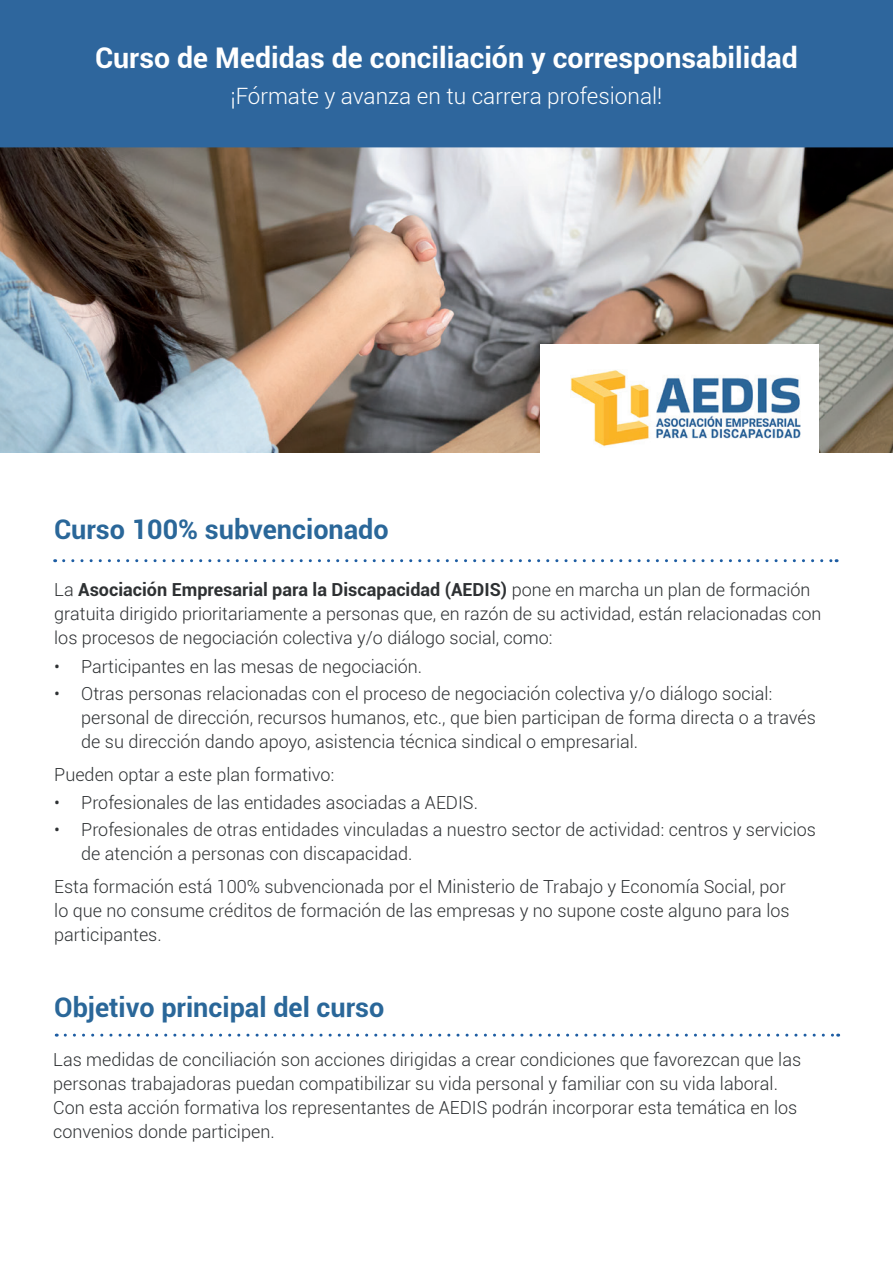
<style>
.page{position:relative;width:893px;height:1263px;background:#fff}
.page>*{position:absolute;margin:0;border:0;box-sizing:border-box;transform-origin:0 0}
.t1{font:700 28.5px "Roboto";color:#fff}
.t2{font:700 27px "Roboto";color:#2a6799}
.t3{font:300 22.5px "Roboto";color:#fff}
.t4{font:300 18px/24px "Roboto";color:#2e3133}
.s1{font-weight:700}
</style>
<div class="page">
<img style="left:0;top:147px;width:893px;height:305px">
<div style="left:0;top:0;width:893px;height:147px;background:#2e669d"></div>
<div style="left:540px;top:344px;width:279px;height:139px;background:#fff"></div>
<img style="left:570px;top:370px;width:231px;height:77px">
<svg style="left:65px;top:1034px;width:774px;height:3px"></svg>
<svg style="left:64px;top:559px;width:773px;height:3px"></svg>
<h1 class="t1" style="left:95px;top:38px;width:704px">Curso de Medidas de conciliación y corresponsabilidad</h1>
<p class="t3" style="left:231px;top:80px;width:433px">¡Fórmate y avanza en tu carrera profesional!</p>
<h2 class="t2" style="left:54px;top:511px;width:336px">Curso 100% subvencionado</h2>
<p class="t4" style="left:54px;top:577px;width:769px">La <span class="s1">Asociación Empresarial para la Discapacidad (AEDIS)</span> pone en marcha un plan de formación gratuita dirigido prioritariamente a personas que, en razón de su actividad, están relacionadas con los procesos de negociación colectiva y/o diálogo social, como:</p>
<p class="t4" style="left:54px;top:654px;width:369px">• Participantes en las mesas de negociación.</p>
<p class="t4" style="left:81px;top:681px;width:736px;text-indent:-27px">• Otras personas relacionadas con el proceso de negociación colectiva y/o diálogo social: personal de dirección, recursos humanos, etc., que bien participan de forma directa o a través de su dirección dando apoyo, asistencia técnica sindical o empresarial.</p>
<p class="t4" style="left:54px;top:762px;width:282px">Pueden optar a este plan formativo:</p>
<p class="t4" style="left:54px;top:790px;width:425px">• Profesionales de las entidades asociadas a AEDIS.</p>
<p class="t4" style="left:81px;top:817px;width:736px;text-indent:-27px">• Profesionales de otras entidades vinculadas a nuestro sector de actividad: centros y servicios de atención a personas con discapacidad.</p>
<p class="t4" style="left:54px;top:874px;width:737px">Esta formación está 100% subvencionada por el Ministerio de Trabajo y Economía Social, por lo que no consume créditos de formación de las empresas y no supone coste alguno para los participantes.</p>
<h2 class="t2" style="left:54px;top:988px;width:332px">Objetivo principal del curso</h2>
<p class="t4" style="left:53px;top:1047px;width:749px">Las medidas de conciliación son acciones dirigidas a crear condiciones que favorezcan que las personas trabajadoras puedan compatibilizar su vida personal y familiar con su vida laboral.<br>Con esta acción formativa los representantes de AEDIS podrán incorporar esta temática en los convenios donde participen.</p>
</div>
